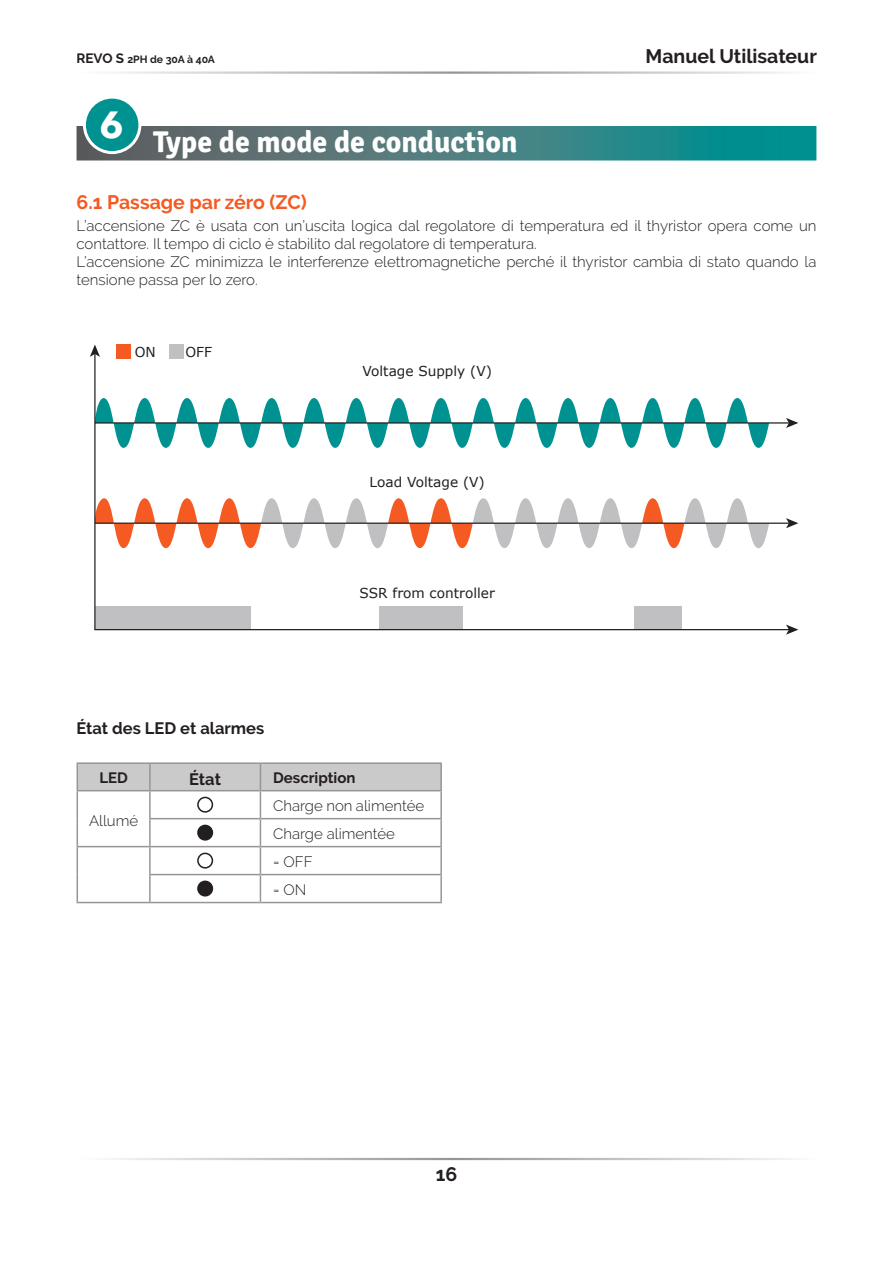
<style>
.page{position:relative;width:893px;height:1263px;background:#fff}
.page>*{position:absolute;margin:0;border:0;box-sizing:border-box;transform-origin:0 0}
.t1{font:700 37.5px "Avenir Next LT Pro";color:#fff}
.t2{font:700 30px "Signika";color:#fff}
.t3{font:700 19.5px "Raleway";color:#f45a21}
.t4{font:700 19.5px "Raleway";color:#241f1f}
.t5{font:700 16.5px "Raleway";color:#241f1f}
.t6{font:300 15px/18px "Raleway";color:#241f1f}
.t7{font:700 15px "Raleway";color:#241f1f}
.t8{font:13.65px "Verdana";color:#241f1f}
.t9{font:700 10.5px "Raleway";color:#241f1f}
.s1{font-size:13.5px}
</style>
<div class="page">
<svg style="left:77px;top:126px;width:739px;height:34px;background:#3f7d7f"></svg>
<hr style="left:77px;top:762px;width:73px;height:2px;background:#969698">
<hr style="left:150px;top:762px;width:110px;height:2px;background:#969698">
<hr style="left:260px;top:762px;width:182px;height:2px;background:#969698">
<hr style="left:440px;top:764px;width:2px;height:26px;background:#969698">
<hr style="left:260px;top:790px;width:182px;height:1px;background:#969698">
<hr style="left:440px;top:791px;width:2px;height:27px;background:#969698">
<hr style="left:260px;top:818px;width:182px;height:1px;background:#969698">
<hr style="left:440px;top:819px;width:2px;height:27px;background:#969698">
<hr style="left:260px;top:846px;width:182px;height:1px;background:#969698">
<hr style="left:440px;top:847px;width:2px;height:27px;background:#969698">
<hr style="left:260px;top:874px;width:182px;height:1px;background:#969698">
<svg style="left:77px;top:763px;width:364px;height:139px"></svg>
<hr style="left:440px;top:875px;width:2px;height:27px;background:#969698">
<hr style="left:77px;top:902px;width:73px;height:1px;background:#969698">
<hr style="left:150px;top:902px;width:110px;height:1px;background:#969698">
<hr style="left:260px;top:902px;width:182px;height:1px;background:#969698">
<div style="left:197px;top:797px;width:16px;height:16px;border:2px solid #241f1f;border-radius:50%"></div>
<div style="left:198px;top:825px;width:14px;height:15px;background:#241f1f;border-radius:50%"></div>
<div style="left:197px;top:825px;width:16px;height:16px;border:2px solid #241f1f;border-radius:50%"></div>
<div style="left:197px;top:853px;width:16px;height:15px;border:2px solid #241f1f;border-radius:50%"></div>
<div style="left:198px;top:881px;width:14px;height:15px;background:#241f1f;border-radius:50%"></div>
<div style="left:197px;top:880px;width:16px;height:16px;border:2px solid #241f1f;border-radius:50%"></div>
<div style="left:84px;top:97px;width:56px;height:56px;background:#009291;border-radius:50%"></div>
<div style="left:83px;top:96px;width:58px;height:58px;border:3px solid #fff;border-radius:50%"></div>
<svg style="left:94px;top:357px;width:693px;height:274px"></svg>
<svg style="left:90px;top:344px;width:10px;height:13px"></svg>
<svg style="left:786px;top:625px;width:12px;height:10px"></svg>
<hr style="left:95px;top:422px;width:695px;height:2px;background:#241f1f">
<svg style="left:786px;top:418px;width:12px;height:10px"></svg>
<hr style="left:95px;top:523px;width:695px;height:1px;background:#241f1f">
<svg style="left:786px;top:518px;width:12px;height:10px"></svg>
<div style="left:116px;top:344px;width:15px;height:15px;background:#f45a21"></div>
<div style="left:169px;top:344px;width:15px;height:15px;background:#c0bfc1"></div>
<p class="t9" style="left:77px;top:53px;width:140px"><span class="s1">REVO S</span> 2PH de 30A à 40A</p>
<h3 class="t4" style="left:646px;top:45px;width:173px">Manuel Utilisateur</h3>
<h1 class="t1" style="left:100px;top:101px;width:26px">6</h1>
<h2 class="t2" style="left:153px;top:123px;width:366px">Type de mode de conduction</h2>
<h3 class="t3" style="left:77px;top:191px;width:232px">6.1 Passage par zéro (ZC)</h3>
<p class="t6" style="left:77px;top:217px;width:741px">L’accensione ZC è usata con un’uscita logica dal regolatore di temperatura ed il thyristor opera come un contattore. Il tempo di ciclo è stabilito dal regolatore di temperatura.<br>L’accensione ZC minimizza le interferenze elettromagnetiche perché il thyristor cambia di stato quando la tensione passa per lo zero.</p>
<p class="t8" style="left:135px;top:343px;width:23px">ON</p>
<p class="t8" style="left:185px;top:343px;width:28px">OFF</p>
<p class="t8" style="left:362px;top:362px;width:131px">Voltage Supply (V)</p>
<p class="t8" style="left:370px;top:473px;width:117px">Load Voltage (V)</p>
<p class="t8" style="left:360px;top:583px;width:137px">SSR from controller</p>
<p class="t5" style="left:77px;top:719px;width:189px">État des LED et alarmes</p>
<p class="t7" style="left:99px;top:769px;width:30px">LED</p>
<p class="t5" style="left:189px;top:769px;width:33px">État</p>
<p class="t7" style="left:273px;top:769px;width:84px">Description</p>
<p class="t6" style="left:89px;top:811px;width:51px">Allumé</p>
<p class="t6" style="left:273px;top:791px;width:152px;line-height:27.9px">Charge non alimentée<br>Charge alimentée<br>= OFF<br>= ON</p>
<h3 class="t4" style="left:436px;top:1163px;width:23px">16</h3>
</div>
